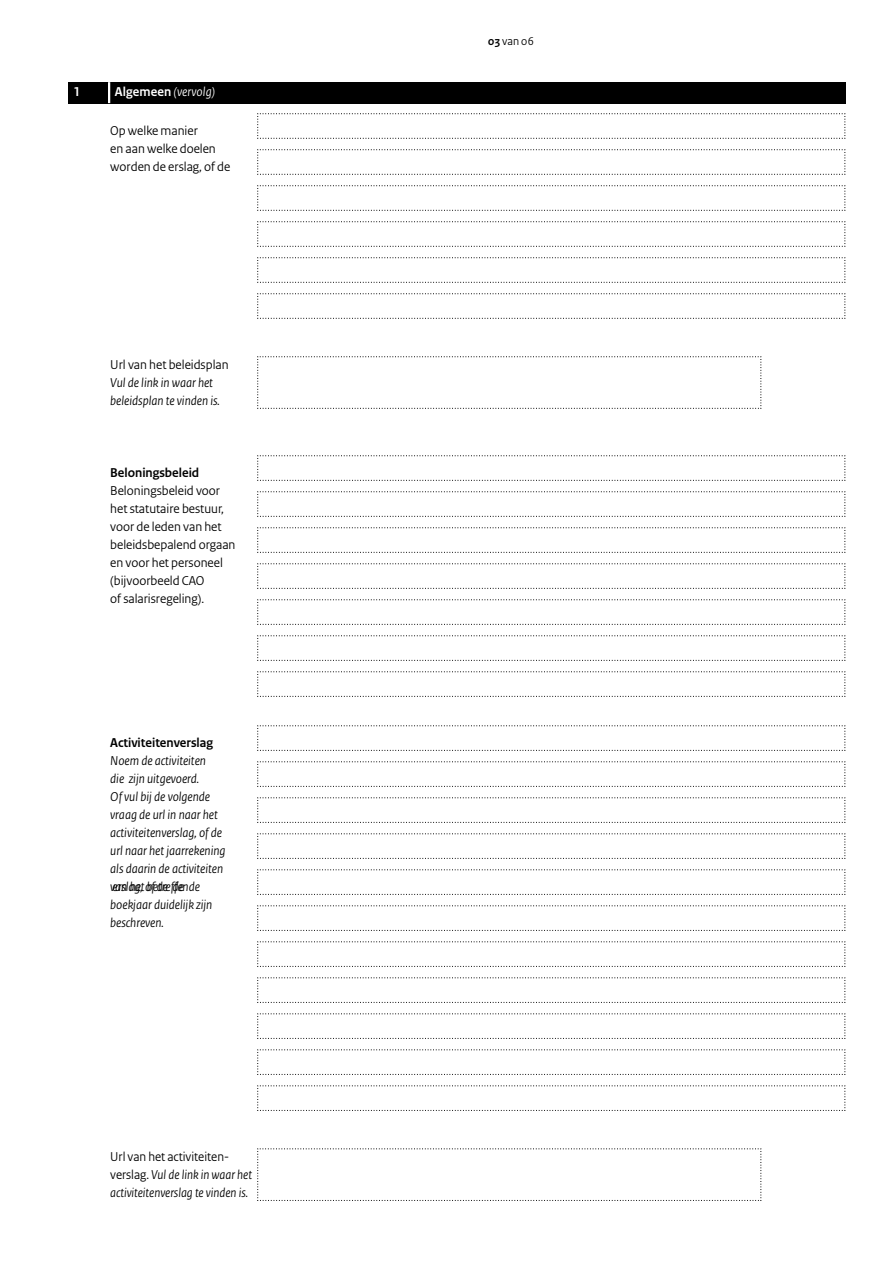
<style>
.page{position:relative;width:893px;height:1263px;background:#fff}
.page>*{position:absolute;margin:0;border:0;box-sizing:border-box;transform-origin:0 0}
.Vraag_12{font:italic 13.5px/18px "Rijksoverheid Sans Heading";color:#000}
.Vraag_12-2{font:13.5px/18px "Rijksoverheid Sans Heading";color:#000}
.Vraag{font:13.5px/18px "Rijksoverheid Sans Heading";color:#000}
.Vraag_12-3{font:700 13.5px "Rijksoverheid Sans Heading";color:#000}
.t1{font:italic 13.5px "Rijksoverheid Sans Heading";letter-spacing:.01em;color:#fff}
.Vraag-2{font:700 13.5px "Rijksoverheid Sans Heading";color:#000}
.t2{font:700 13.5px "Rijksoverheid Sans Heading";color:#fff}
.t3{font:12px "Rijksoverheid Sans Heading";color:#000}
.s1{font-weight:700;font-style:normal}
.s2{font-style:normal}
.s3{font-weight:700}
</style>
<div class="page">
<svg style="left:257px;top:149px;width:589px;height:26px"></svg>
<svg style="left:257px;top:293px;width:589px;height:26px"></svg>
<svg style="left:257px;top:185px;width:589px;height:26px"></svg>
<svg style="left:257px;top:221px;width:589px;height:26px"></svg>
<svg style="left:257px;top:455px;width:589px;height:26px"></svg>
<svg style="left:257px;top:527px;width:589px;height:26px"></svg>
<svg style="left:257px;top:599px;width:589px;height:26px"></svg>
<svg style="left:257px;top:671px;width:589px;height:26px"></svg>
<svg style="left:257px;top:356px;width:505px;height:53px"></svg>
<svg style="left:257px;top:1148px;width:505px;height:53px"></svg>
<svg style="left:257px;top:491px;width:589px;height:26px"></svg>
<svg style="left:257px;top:563px;width:589px;height:26px"></svg>
<svg style="left:257px;top:635px;width:589px;height:26px"></svg>
<svg style="left:257px;top:725px;width:589px;height:26px"></svg>
<svg style="left:257px;top:761px;width:589px;height:26px"></svg>
<svg style="left:257px;top:797px;width:589px;height:26px"></svg>
<svg style="left:257px;top:833px;width:589px;height:26px"></svg>
<svg style="left:257px;top:869px;width:589px;height:26px"></svg>
<svg style="left:257px;top:905px;width:589px;height:26px"></svg>
<svg style="left:257px;top:941px;width:589px;height:26px"></svg>
<svg style="left:257px;top:977px;width:589px;height:26px"></svg>
<svg style="left:257px;top:1013px;width:589px;height:26px"></svg>
<svg style="left:257px;top:1049px;width:589px;height:26px"></svg>
<svg style="left:257px;top:1085px;width:589px;height:26px"></svg>
<svg style="left:257px;top:113px;width:589px;height:26px"></svg>
<svg style="left:257px;top:257px;width:589px;height:26px"></svg>
<div style="left:68px;top:82px;width:777px;height:21px;background:#000"></div>
<hr style="left:108px;top:82px;width:2px;height:21px;background:#fff">
<p class="t2" style="left:74px;top:84px;width:8px">1</p>
<p class="t1" style="left:115px;top:84px;width:102px"><span class="s1">Algemeen</span> (vervolg)</p>
<p class="Vraag" style="left:110px;top:122px;width:122px">Op welke manier<br>en aan welke doelen worden de 9erslag, of de</p>
<p class="Vraag_12" style="left:110px;top:356px;width:120px"><span class="s2">Url van het beleidsplan<br></span>Vul de link in waar het beleidsplan te vinden is.</p>
<p class="Vraag-2" style="left:110px;top:465px;width:91px">Beloningsbeleid</p>
<p class="Vraag_12-2" style="left:110px;top:482px;width:127px">Beloningsbeleid voor het statutaire bestuur, voor de leden van het beleidsbepalend orgaan en voor het personeel (bijvoorbeeld CAO<br>of salarisregeling).</p>
<p class="Vraag_12-3" style="left:110px;top:735px;width:104px">Activiteitenverslag</p>
<p class="Vraag_12" style="left:110px;top:752px;width:117px">Noem de activiteiten<br>die zijn uitgevoerd.<br>Ofvul bij de volgende vraag de url in naar het activiteitenverslag, of de url naar het jaarrekening als daarin de activiteiten van het betreff nde boekjaar duidelijk zijn beschreven.</p>
<p class="Vraag_12" style="left:112px;top:878px;width:73px">9erslag, of de de</p>
<p class="Vraag_12" style="left:110px;top:1148px;width:143px"><span class="s2">Url van het activiteiten&shy;verslag.</span> Vul de link in waar het activiteitenverslag te vinden is.</p>
<p class="t3" style="left:488px;top:34px;width:47px"><span class="s3">03</span> van 06</p>
</div>
